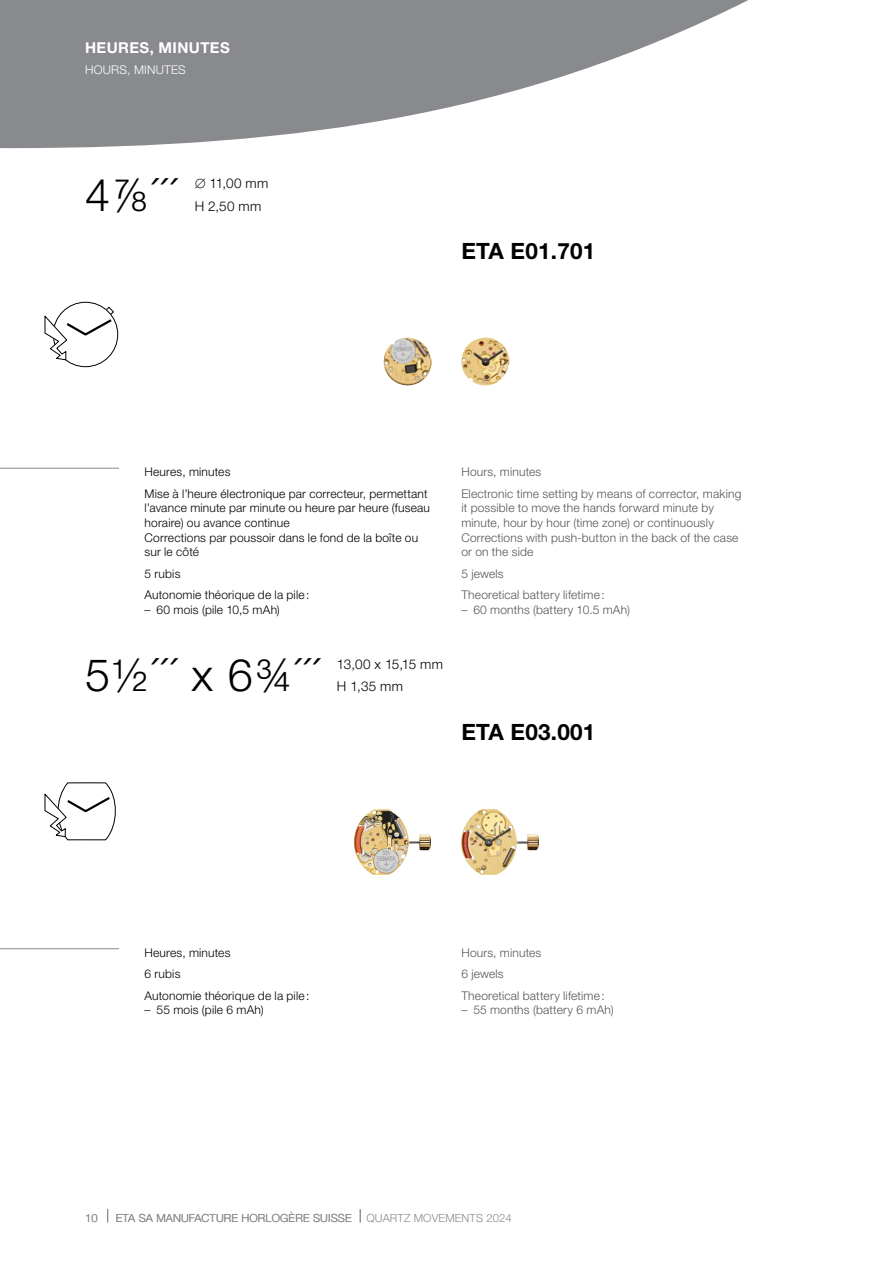
<style>
.page{position:relative;width:893px;height:1263px;background:#fff}
.page>*{position:absolute;margin:0;border:0;box-sizing:border-box;transform-origin:0 0}
.t1{font:300 45px "Helvetica Neue LTW1 G";color:#000}
.t2{font:700 22.5px "Helvetica Neue LT Std";letter-spacing:.01em;color:#000}
.t3{font:700 15px "Helvetica Neue LT Pro";letter-spacing:.025em;color:#fff}
.t4{font:300 13.5px/22.5px "Helvetica Neue LT Std";letter-spacing:.02em;color:#000}
.t5{font:300 12px/14.7px "Helvetica Neue LT Std";letter-spacing:.015em;color:#565655}
.t6{font:300 12px/14.7px "Helvetica Neue LT Std";letter-spacing:.015em;color:#000}
.t7{font:300 12px "Helvetica Neue LT Std";letter-spacing:.015em;color:#fff}
.t8{font:300 11.25px "Helvetica Neue LT Std";letter-spacing:.01em;color:#888a8d}
</style>
<div class="page">
<svg style="left:0;top:0;width:748px;height:148px;fill:#888a8d"></svg>
<svg style="left:107px;top:1209px;width:1px;height:13px"></svg>
<svg style="left:360px;top:1209px;width:1px;height:13px"></svg>
<div style="left:53px;top:302px;width:65px;height:65px;border:1px solid #000;border-radius:50%"></div>
<svg style="left:44px;top:306px;width:70px;height:55px"></svg>
<hr style="left:0;top:468px;width:119px;height:1px;background:#888a8d">
<img style="left:461px;top:337px;width:48px;height:48px">
<img style="left:384px;top:337px;width:48px;height:48px">
<div style="left:55px;top:782px;width:64px;height:58px;border:1px solid #000;border-radius:13px"></div>
<svg style="left:44px;top:793px;width:68px;height:44px"></svg>
<hr style="left:0;top:948px;width:119px;height:1px;background:#888a8d">
<img style="left:461px;top:809px;width:78px;height:66px">
<img style="left:354px;top:809px;width:77px;height:66px">
<p class="t3" style="left:85px;top:38px;width:146px">HEURES, MINUTES</p>
<p class="t7" style="left:85px;top:63px;width:102px">HOURS, MINUTES</p>
<h1 class="t1" style="left:85px;top:167px;width:94px">47∕8´´´</h1>
<p class="t4" style="left:195px;top:172px;width:75px">∅ 11,00 mm<br>H 2,50 mm</p>
<h2 class="t2" style="left:461px;top:237px;width:135px">ETA E01.701</h2>
<p class="t6" style="left:145px;top:464px;width:87px">Heures, minutes</p>
<p class="t5" style="left:461px;top:464px;width:82px">Hours, minutes</p>
<p class="t6" style="left:145px;top:486px;width:287px">Mise à l’heure électronique par correcteur, permettant l’avance minute par minute ou heure par heure (fuseau horaire) ou avance continue<br>Corrections par poussoir dans le fond de la boîte ou sur le côté</p>
<p class="t5" style="left:461px;top:486px;width:281px">Electronic time setting by means of corrector, making it possible to move the hands forward minute by minute, hour by hour (time zone) or continuously Corrections with push-button in the back of the case or on the side</p>
<p class="t6" style="left:145px;top:566px;width:37px">5 rubis</p>
<p class="t5" style="left:461px;top:566px;width:44px">5 jewels</p>
<p class="t6" style="left:145px;top:587px;width:166px">Autonomie théorique de la pile:</p>
<p class="t6" style="left:145px;top:602px;width:137px">– 60 mois (pile 10,5 mAh)</p>
<p class="t5" style="left:461px;top:587px;width:145px">Theoretical battery lifetime:</p>
<p class="t5" style="left:461px;top:602px;width:170px">– 60 months (battery 10.5 mAh)</p>
<h1 class="t1" style="left:85px;top:648px;width:236px">5½´´´ x 6¾´´´</h1>
<p class="t4" style="left:337px;top:652px;width:108px">13,00 x 15,15 mm<br>H 1,35 mm</p>
<h2 class="t2" style="left:461px;top:718px;width:135px">ETA E03.001</h2>
<p class="t6" style="left:145px;top:945px;width:87px">Heures, minutes</p>
<p class="t5" style="left:461px;top:945px;width:82px">Hours, minutes</p>
<p class="t6" style="left:145px;top:966px;width:37px">6 rubis</p>
<p class="t5" style="left:461px;top:966px;width:44px">6 jewels</p>
<p class="t6" style="left:145px;top:988px;width:166px">Autonomie théorique de la pile:</p>
<p class="t6" style="left:145px;top:1002px;width:121px">– 55 mois (pile 6 mAh)</p>
<p class="t5" style="left:461px;top:988px;width:145px">Theoretical battery lifetime:</p>
<p class="t5" style="left:461px;top:1002px;width:154px">– 55 months (battery 6 mAh)</p>
<p class="t8" style="left:85px;top:1211px;width:14px">10</p>
<p class="t8" style="left:116px;top:1211px;width:237px">ETA SA MANUFACTURE HORLOGÈRE SUISSE</p>
<p class="t8" style="left:366px;top:1211px;width:147px">QUARTZ MOVEMENTS 2024</p>
</div>
